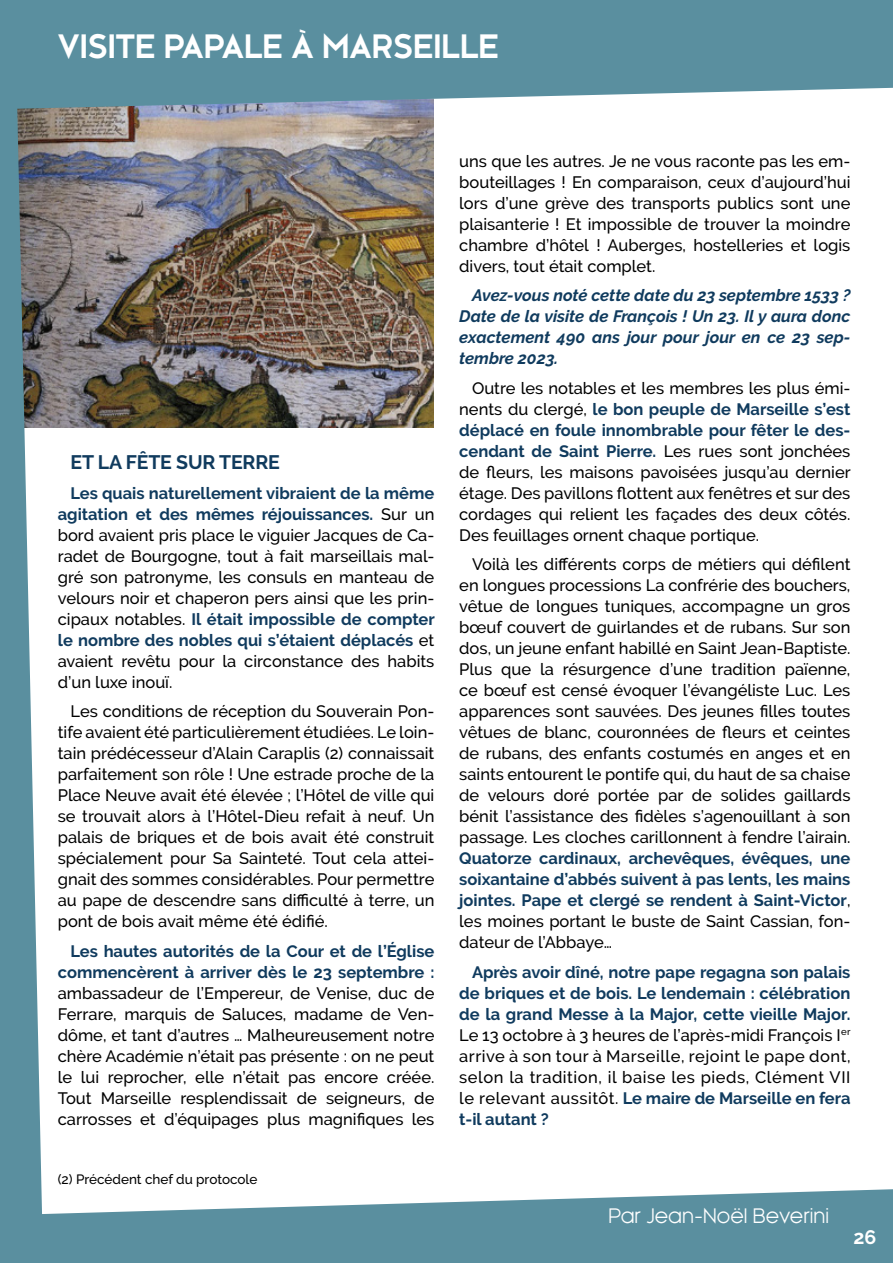
<style>
.page{position:relative;width:893px;height:1263px;background:#fff}
.page>*{position:absolute;margin:0;border:0;box-sizing:border-box;transform-origin:0 0}
.t1{font:700 31.5px "Kessel 105";color:#fff}
.t2{font:19.5px "Kessel 105";color:#fff}
.t3{font:700 19.5px "Raleway";letter-spacing:-.01em;color:#103b5e}
.t4{font:700 19.5px "Raleway";color:#fff}
.t5{font:500 16.5px/21px "Raleway";color:#000;text-align:justify}
.t6{font:700 16.5px/21px "Raleway";color:#103b5e;text-align:justify}
.t7{font:italic 700 16.5px/21px "Raleway";color:#103b5e;text-align:justify}
.t8{font:500 13.5px "Raleway";color:#000}
.s1{font-weight:700;color:#103b5e}
.s2{font-weight:500;color:#000}
</style>
<div class="page">
<img style="left:43px;top:109px;width:391px;height:319px">
<svg style="left:0;top:0;width:893px;height:109px;fill:#5a8f9f"></svg>
<svg style="left:0;top:81px;width:43px;height:1108px;fill:#5a8f9f"></svg>
<svg style="left:0;top:1189px;width:893px;height:74px;fill:#5a8f9f"></svg>
<h1 class="t1" style="left:58px;top:27px;width:442px">VISITE PAPALE À MARSEILLE</h1>
<p class="t3" style="left:71px;top:451px;width:211px">ET LA FÊTE SUR TERRE</p>
<p class="t5" style="left:58px;top:482px;width:379px;text-indent:13px"><span class="s1">Les quais naturellement vibraient de la même agitation et des mêmes réjouissances.</span> Sur un bord avaient pris place le viguier Jacques de Ca&shy;radet de Bourgogne, tout à fait marseillais mal&shy;gré son patronyme, les consuls en manteau de velours noir et chaperon pers ainsi que les prin&shy;cipaux notables. <span class="s1">Il était impossible de compter le nombre des nobles qui s’étaient déplacés</span> et avaient revêtu pour la circonstance des habits d’un luxe inouï.</p>
<p class="t5" style="left:58px;top:701px;width:378px;text-indent:13px">Les conditions de réception du Souverain Pon&shy;tife avaient été particulièrement étudiées. Le loin&shy;tain prédécesseur d’Alain Caraplis (2) connaissait parfaitement son rôle ! Une estrade proche de la Place Neuve avait été élevée ; l’Hôtel de ville qui se trouvait alors à l’Hôtel-Dieu refait à neuf. Un palais de briques et de bois avait été construit spécialement pour Sa Sainteté. Tout cela attei&shy;gnait des sommes considérables. Pour permettre au pape de descendre sans difficulté à terre, un pont de bois avait même été édifié.</p>
<p class="t6" style="left:58px;top:940px;width:378px;text-align:right">Les hautes autorités de la Cour et de l’Église commencèrent à arriver dès le 23 septembre :</p>
<p class="t5" style="left:58px;top:982px;width:378px">ambassadeur de l’Empereur, de Venise, duc de Ferrare, marquis de Saluces, madame de Ven&shy;dôme, et tant d’autres … Malheureusement notre chère Académie n’était pas présente : on ne peut le lui reprocher, elle n’était pas encore créée.<br>Tout Marseille resplendissait de seigneurs, de carrosses et d’équipages plus magnifiques les</p>
<p class="t8" style="left:58px;top:1172px;width:201px">(2) Précédent chef du protocole</p>
<p class="t5" style="left:459px;top:150px;width:393px">uns que les autres. Je ne vous raconte pas les em&shy;bouteillages ! En comparaison, ceux d’aujourd’hui lors d’une grève des transports publics sont une plaisanterie ! Et impossible de trouver la moindre chambre d’hôtel ! Auberges, hostelleries et logis divers, tout était complet.</p>
<p class="t7" style="left:459px;top:285px;width:393px;text-indent:13px">Avez-vous noté cette date du 23 septembre 1533 ?<br>Date de la visite de François ! Un 23. Il y aura donc exactement 490 ans jour pour jour en ce 23 sep&shy;tembre 2023.</p>
<p class="t5" style="left:459px;top:377px;width:393px;text-indent:13px">Outre les notables et les membres les plus émi&shy;nents du clergé, <span class="s1">le bon peuple de Marseille s’est déplacé en foule innombrable pour fêter le des&shy;cendant de Saint Pierre.</span> Les rues sont jonchées de fleurs, les maisons pavoisées jusqu’au dernier étage. Des pavillons flottent aux fenêtres et sur des cordages qui relient les façades des deux côtés.<br>Des feuillages ornent chaque portique.</p>
<p class="t5" style="left:459px;top:554px;width:393px;text-indent:13px">Voilà les différents corps de métiers qui défilent en longues processions La confrérie des bouchers, vêtue de longues tuniques, accompagne un gros bœuf couvert de guirlandes et de rubans. Sur son dos, un jeune enfant habillé en Saint Jean-Baptiste.<br>Plus que la résurgence d’une tradition païenne, ce bœuf est censé évoquer l’évangéliste Luc. Les apparences sont sauvées. Des jeunes filles toutes vêtues de blanc, couronnées de fleurs et ceintes de rubans, des enfants costumés en anges et en saints entourent le pontife qui, du haut de sa chaise de velours doré portée par de solides gaillards bénit l’assistance des fidèles s’agenouillant à son passage. Les cloches carillonnent à fendre l’airain.</p>
<p class="t6" style="left:459px;top:848px;width:393px">Quatorze cardinaux, archevêques, évêques, une soixantaine d’abbés suivent à pas lents, les mains jointes. Pape et clergé se rendent à Saint-Victor<span class="s2">, les moines portant le buste de Saint Cassian, fon&shy;dateur de l’Abbaye…</span></p>
<p class="t6" style="left:459px;top:962px;width:393px;text-indent:13px">Après avoir dîné, notre pape regagna son palais de briques et de bois. Le lendemain : célébration de la grand Messe à la Major, cette vieille Major.<br><span class="s2">Le 13 octobre à 3 heures de l’après-midi François I</span><sup>er </sup><span class="s2">arrive à son tour à Marseille, rejoint le pape dont, selon la tradition, il baise les pieds, Clément VII le relevant aussitôt.</span> Le maire de Marseille en fera t-il autant ?</p>
<p class="t2" style="left:608px;top:1204px;width:222px">Par Jean-Noël Beverini</p>
<p class="t4" style="left:853px;top:1226px;width:24px">26</p>
</div>
